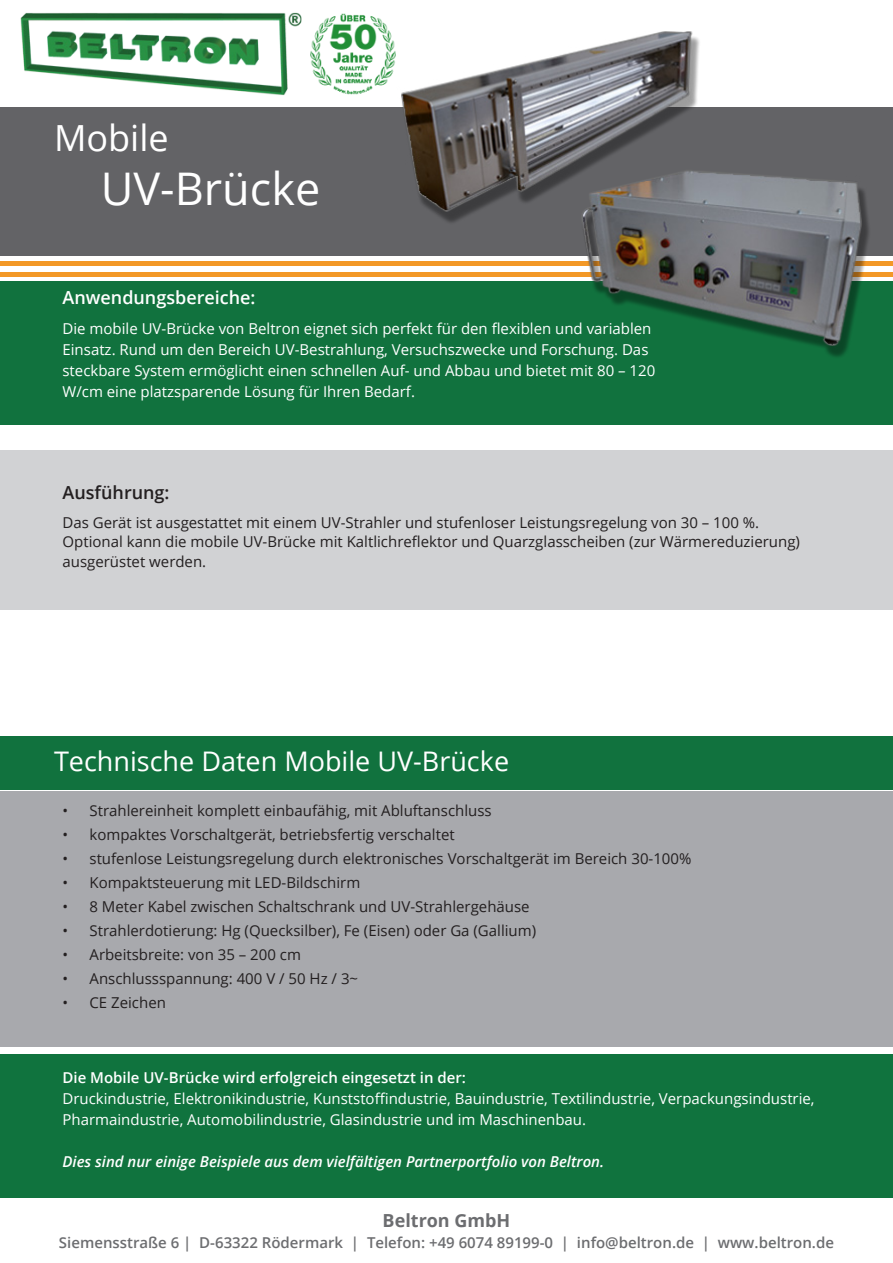
<style>
.page{position:relative;width:893px;height:1263px;background:#fff}
.page>*{position:absolute;margin:0;border:0;box-sizing:border-box;transform-origin:0 0}
.t1{font:45px "Open Sans";color:#fff}
.t2{font:36px "Open Sans";color:#fff}
.t3{font:27px "Open Sans";color:#fff}
.t4{font:600 18px "Open Sans";color:#fff}
.t5{font:600 18px "Open Sans";color:#231f20}
.t6{font:700 18px "Open Sans";color:#6c6d70}
.t7{font:15px "Open Sans";color:#231f20}
.t8{font:15px/21px "Open Sans";color:#fff}
.t9{font:600 15px "Open Sans";color:#6c6d70}
.t10{font:italic 600 15px "Open Sans";color:#fff}
.t11{font:600 15px "Open Sans";color:#fff}
</style>
<div class="page">
<div style="left:0;top:107px;width:893px;height:149px;background:#636366"></div>
<div style="left:0;top:281px;width:893px;height:144px;background:#11723e"></div>
<div style="left:0;top:737px;width:893px;height:53px;background:#11723e"></div>
<div style="left:0;top:791px;width:893px;height:256px;background:#a8a9ad"></div>
<div style="left:0;top:1054px;width:893px;height:144px;background:#10733e"></div>
<div style="left:0;top:450px;width:893px;height:160px;background:#d1d2d4"></div>
<img style="left:20px;top:12px;width:361px;height:84px">
<hr style="left:0;top:262px;width:893px;height:4px;background:#f39826">
<hr style="left:0;top:272px;width:893px;height:4px;background:#f39826">
<img style="left:381px;top:20px;width:501px;height:337px">
<p class="t2" style="left:54px;top:113px;width:116px">Mobile</p>
<p class="t1" style="left:101px;top:158px;width:221px">UV-Brücke</p>
<p class="t4" style="left:63px;top:285px;width:195px">Anwendungsbereiche:</p>
<p class="t8" style="left:63px;top:317px;width:594px">Die mobile UV-Brücke von Beltron eignet sich perfekt für den flexiblen und variablen Einsatz. Rund um den Bereich UV-Bestrahlung, Versuchszwecke und Forschung. Das steckbare System ermöglicht einen schnellen Auf- und Abbau und bietet mit 80 – 120<br>W/cm eine platzsparende Lösung für Ihren Bedarf.</p>
<p class="t5" style="left:63px;top:480px;width:109px">Ausführung:</p>
<p class="t7" style="left:63px;top:512px;width:698px">Das Gerät ist ausgestattet mit einem UV-Strahler und stufenloser Leistungsregelung von 30 – 100 %.</p>
<p class="t7" style="left:63px;top:532px;width:739px">Optional kann die mobile UV-Brücke mit Kaltlichreflektor und Quarzglasscheiben (zur Wärmereduzierung)</p>
<p class="t7" style="left:63px;top:551px;width:145px">ausgerüstet werden.</p>
<p class="t3" style="left:54px;top:743px;width:457px">Technische Daten Mobile UV-Brücke</p>
<p class="t7" style="left:63px;top:800px;width:431px">• Strahlereinheit komplett einbaufähig, mit Abluftanschluss</p>
<p class="t7" style="left:63px;top:824px;width:394px">• kompaktes Vorschaltgerät, betriebsfertig verschaltet</p>
<p class="t7" style="left:63px;top:848px;width:630px">• stufenlose Leistungsregelung durch elektronisches Vorschaltgerät im Bereich 30-100%</p>
<p class="t7" style="left:63px;top:872px;width:299px">• Kompaktsteuerung mit LED-Bildschirm</p>
<p class="t7" style="left:63px;top:896px;width:469px">• 8 Meter Kabel zwischen Schaltschrank und UV-Strahlergehäuse</p>
<p class="t7" style="left:63px;top:920px;width:475px">• Strahlerdotierung: Hg (Quecksilber), Fe (Eisen) oder Ga (Gallium)</p>
<p class="t7" style="left:63px;top:944px;width:240px">• Arbeitsbreite: von 35 – 200 cm</p>
<p class="t7" style="left:63px;top:968px;width:297px">• Anschlussspannung: 400 V / 50 Hz / 3~</p>
<p class="t7" style="left:63px;top:992px;width:105px">• CE Zeichen</p>
<p class="t11" style="left:63px;top:1067px;width:405px">Die Mobile UV-Brücke wird erfolgreich eingesetzt in der:</p>
<p class="t8" style="left:63px;top:1088px;width:754px">Druckindustrie, Elektronikindustrie, Kunststoffindustrie, Bauindustrie, Textilindustrie, Verpackungsindustrie,</p>
<p class="t8" style="left:63px;top:1109px;width:525px">Pharmaindustrie, Automobilindustrie, Glasindustrie und im Maschinenbau.</p>
<p class="t10" style="left:63px;top:1151px;width:543px">Dies sind nur einige Beispiele aus dem vielfältigen Partnerportfolio von Beltron.</p>
<p class="t6" style="left:383px;top:1208px;width:129px">Beltron GmbH</p>
<p class="t9" style="left:59px;top:1232px;width:777px">Siemensstraße 6 | D-63322 Rödermark | Telefon: +49 6074 89199-0 | info@beltron.de | www.beltron.de</p>
</div>
